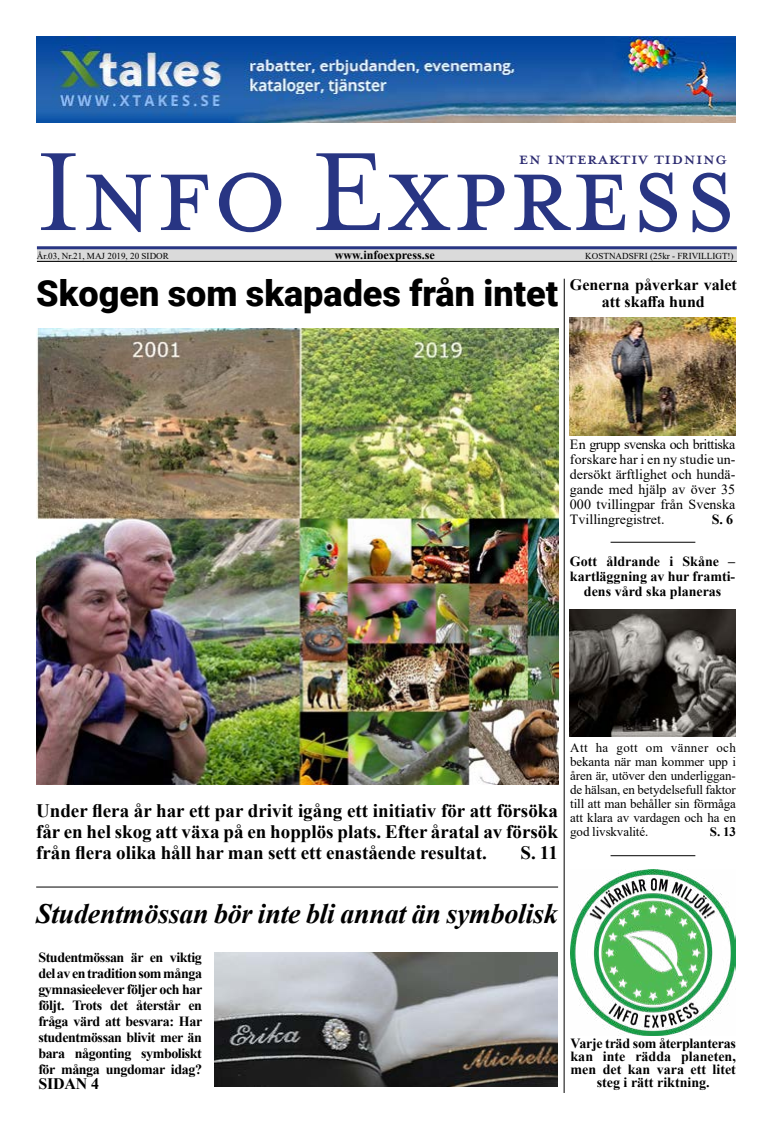
<style>
.page{position:relative;width:772px;height:1129px;background:#fff}
.page>*{position:absolute;margin:0;border:0;box-sizing:border-box;transform-origin:0 0}
.t1{font:127.7px "Mrs Eaves Small Caps OT";color:#283583}
.t2{font:900 36px "Roboto";color:#000}
.t3{font:italic 700 28px "Times New Roman";letter-spacing:-.01em;color:#000}
.t4{font:25px "Mrs Eaves All Petite Caps OT";color:#2c2b71}
.t5{font:700 19px/21px "Times New Roman";color:#000;text-align:justify}
.t6{font:700 16px/17px "Times New Roman";color:#000;text-align:center}
.t7{font:700 14px/16px "Times New Roman";color:#000;text-align:center}
.t8{font:14px/15px "Times New Roman";color:#000;text-align:justify}
.t9{font:13px/14px "Times New Roman";letter-spacing:-.01em;color:#000;text-align:justify}
.t10{font:700 13px "Times New Roman";color:#000}
.t11{font:700 12.1px "Times New Roman";color:#000}
.t12{font:9.1px "Times New Roman";color:#000}
</style>
<div class="page">
<div style="left:37px;top:249px;width:699px;height:12px;background:#dadada"></div>
<hr style="left:37px;top:261px;width:699px;height:1px;background:#000">
<hr style="left:37px;top:246px;width:699px;height:3px;background:#283583">
<img style="left:36px;top:36px;width:699px;height:87px">
<img style="left:36px;top:328px;width:521px;height:456px">
<img style="left:214px;top:952px;width:343px;height:134px">
<img style="left:569px;top:609px;width:165px;height:127px">
<hr style="left:36px;top:886px;width:521px;height:1px;background:#000">
<img style="left:569px;top:317px;width:166px;height:118px">
<hr style="left:610px;top:542px;width:84px;height:1px;background:#000">
<img style="left:570px;top:869px;width:165px;height:165px">
<hr style="left:610px;top:855px;width:84px;height:1px;background:#000">
<hr style="left:563px;top:279px;width:1px;height:813px;background:#000">
<h1 class="t1" style="left:36px;top:123px;width:701px">Info Express</h1>
<h3 class="t4" style="left:518px;top:143px;width:210px">EN interaktiv TIDNING</h3>
<p class="t12" style="left:37px;top:249px;width:133px">År.03, Nr.21, MAJ 2019, 20 SIDOR</p>
<p class="t11" style="left:334px;top:246px;width:102px">www.infoexpress.se</p>
<p class="t12" style="left:585px;top:249px;width:150px">KOSTNADSFRI (25kr - FRIVILLIGT!)</p>
<h2 class="t2" style="left:36px;top:267px;width:523px">Skogen som skapades från intet</h2>
<p class="t6" style="left:569px;top:275px;width:168px">Generna påverkar valet att skaffa hund</p>
<p class="t8" style="left:569px;top:436px;width:167px">En grupp svenska och brittiska forskare har i en ny studie un&shy;dersökt ärftlighet och hundä&shy;gande med hjälp av över 35<br>000 tvillingpar från Svenska Tvillingregistret.</p>
<p class="t7" style="left:711px;top:510px;width:23px">S. 6</p>
<p class="t7" style="left:569px;top:553px;width:167px;line-height:15px">Gott åldrande i Skåne – kartläggning av hur framti&shy;dens vård ska planeras</p>
<h3 class="t5" style="left:36px;top:799px;width:523px">Under flera år har ett par drivit igång ett initiativ för att försöka får en hel skog att växa på en hopplös plats. Efter åratal av försök från flera olika håll har man sett ett enastående resultat.</h3>
<h3 class="t5" style="left:520px;top:841px;width:39px">S. 11</h3>
<p class="t9" style="left:570px;top:740px;width:167px">Att ha gott om vänner och bekanta när man kommer upp i åren är, utöver den underliggan&shy;de hälsan, en betydelsefull faktor till att man behåller sin förmåga att klara av vardagen och ha en god livskvalité.</p>
<p class="t10" style="left:709px;top:822px;width:28px">S. 13</p>
<h3 class="t3" style="left:36px;top:894px;width:523px">Studentmössan bör inte bli annat än symbolisk</h3>
<p class="t7" style="left:38px;top:948px;width:165px;text-align:justify">Studentmössan är en viktig del av en tradition som många gymnasieelever följer och har följt. Trots det återstår en fråga värd att besvara: Har studentmössan blivit mer än bara någonting symboliskt för många ungdomar idag?</p>
<p class="t6" style="left:38px;top:1074px;width:62px">SIDAN 4</p>
<p class="t7" style="left:570px;top:1036px;width:167px;line-height:13px">Varje träd som återplanteras kan inte rädda planeten, men det kan vara ett litet steg i rätt riktning.</p>
</div>
